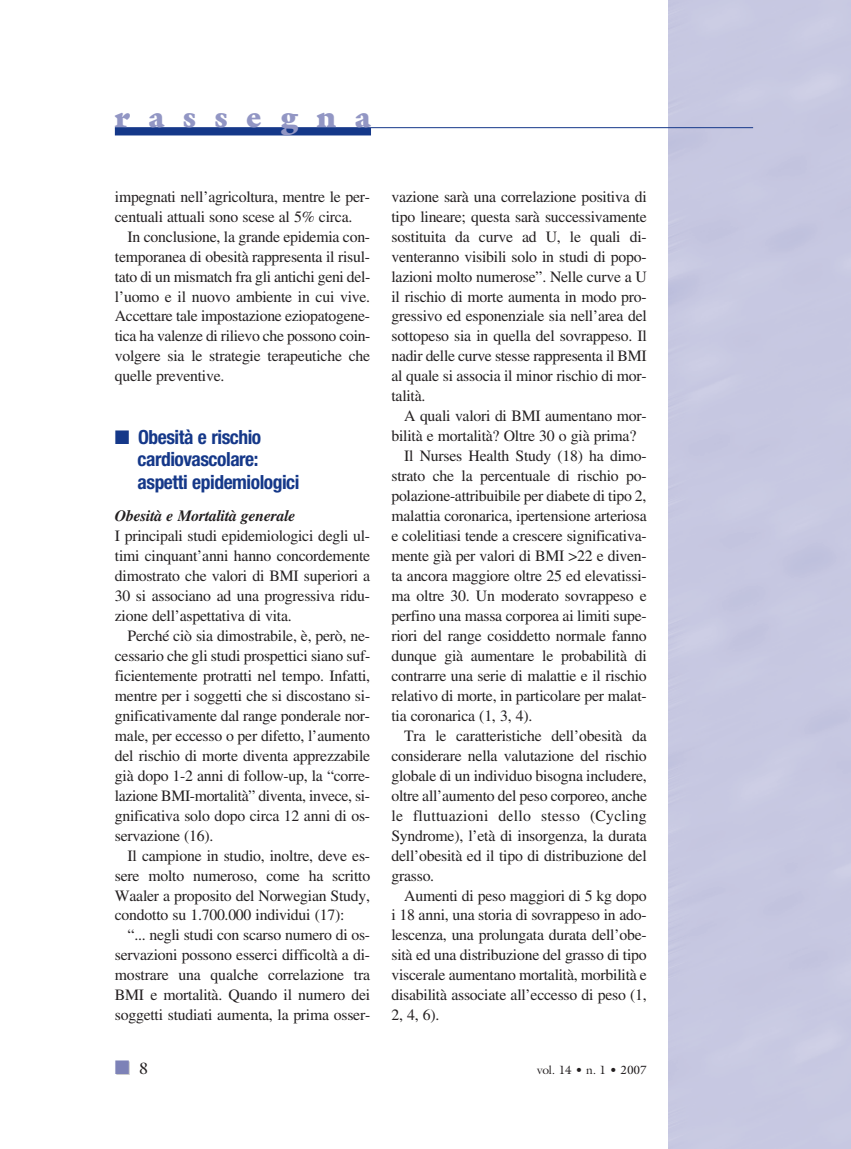
<style>
.page{position:relative;width:851px;height:1149px;background:#fff}
.page>*{position:absolute;margin:0;border:0;box-sizing:border-box;transform-origin:0 0}
.t1{font:900 30px "Galliard Std";letter-spacing:.625em;color:#9296c4}
.t2{font:700 condensed 19.5px/22.5px "Helvetica Neue LT Std";letter-spacing:-.025em;color:#153889}
.t3{font:16.5px "Galliard Std";color:#231f20}
.t4{font:15.75px/20px "Times LT Std";letter-spacing:-.015em;color:#231f20;text-align:justify}
.t5{font:15.75px "Times LT Std";letter-spacing:.015em;color:#231f20}
.t6{font:italic 700 15.75px "Times LT Std";letter-spacing:-.015em;color:#231f20}
.t7{font:12px "Galliard Std";letter-spacing:-.015em;color:#231f20}
.s1{color:#ccc}
</style>
<div class="page">
<hr style="left:115px;top:127px;width:638px;height:1px;background:#153889">
<div style="left:115px;top:128px;width:256px;height:7px;background:#153889"></div>
<h1 class="t1" style="left:115px;top:105px;width:257px">rassegna</h1>
<p class="t4" style="left:115px;top:188px;width:257px">impegnati nell’agricoltura, mentre le per&shy;centuali attuali sono scese al 5% circa.</p>
<p class="t4" style="left:115px;top:228px;width:257px;text-indent:13px">In conclusione, la grande epidemia con&shy;temporanea di obesità rappresenta il risul&shy;tato di un mismatch fra gli antichi geni del&shy;l’uomo e il nuovo ambiente in cui vive.<br>Accettare tale impostazione eziopatogene&shy;tica ha valenze di rilievo che possono coin&shy;volgere sia le strategie terapeutiche che quelle preventive.</p>
<p class="t2" style="left:137px;top:427px;width:163px;text-indent:-23px">■ Obesità e rischio cardiovascolare: aspetti epidemiologici</p>
<p class="t6" style="left:115px;top:510px;width:182px">Obesità e Mortalità generale</p>
<p class="t4" style="left:115px;top:527px;width:257px">I principali studi epidemiologici degli ul&shy;timi cinquant’anni hanno concordemente dimostrato che valori di BMI superiori a 30 si associano ad una progressiva ridu&shy;zione dell’aspettativa di vita.</p>
<p class="t4" style="left:115px;top:627px;width:257px;text-indent:13px">Perché ciò sia dimostrabile, è, però, ne&shy;cessario che gli studi prospettici siano suf&shy;ficientemente protratti nel tempo. Infatti, mentre per i soggetti che si discostano si&shy;gnificativamente dal range ponderale nor&shy;male, per eccesso o per difetto, l’aumento del rischio di morte diventa apprezzabile già dopo 1-2 anni di follow-up, la “corre&shy;lazione BMI-mortalità” diventa, invece, si&shy;gnificativa solo dopo circa 12 anni di os&shy;servazione (16).</p>
<p class="t4" style="left:115px;top:846px;width:257px;text-indent:13px">Il campione in studio, inoltre, deve es&shy;sere molto numeroso, come ha scritto Waaler a proposito del Norwegian Study, condotto su 1.700.000 individui (17):</p>
<p class="t4" style="left:115px;top:926px;width:257px;text-indent:13px">“... negli studi con scarso numero di os&shy;servazioni possono esserci difficoltà a di&shy;mostrare una qualche correlazione tra BMI e mortalità. Quando il numero dei soggetti studiati aumenta, la prima osser-</p>
<p class="t4" style="left:391px;top:188px;width:257px">vazione sarà una correlazione positiva di tipo lineare; questa sarà successivamente sostituita da curve ad U, le quali di&shy;venteranno visibili solo in studi di popo&shy;lazioni molto numerose”. Nelle curve a U il rischio di morte aumenta in modo pro&shy;gressivo ed esponenziale sia nell’area del sottopeso sia in quella del sovrappeso. Il nadir delle curve stesse rappresenta il BMI al quale si associa il minor rischio di mor&shy;talità.</p>
<p class="t4" style="left:404px;top:407px;width:244px">A quali valori di BMI aumentano mor-</p>
<p class="t4" style="left:391px;top:427px;width:246px">bilità e mortalità? Oltre 30 o già prima?</p>
<p class="t4" style="left:404px;top:447px;width:244px">Il Nurses Health Study (18) ha dimo-</p>
<p class="t4" style="left:391px;top:467px;width:257px">strato che la percentuale di rischio po-</p>
<p class="t4" style="left:391px;top:487px;width:256px">polazione-attribuibile per diabete di tipo 2,</p>
<p class="t4" style="left:391px;top:507px;width:257px">malattia coronarica, ipertensione arteriosa</p>
<p class="t4" style="left:391px;top:527px;width:257px">e colelitiasi tende a crescere significativa-</p>
<p class="t4" style="left:391px;top:547px;width:257px">mente già per valori di BMI &gt;22 e diven-</p>
<p class="t4" style="left:391px;top:567px;width:257px">ta ancora maggiore oltre 25 ed elevatissi-</p>
<p class="t4" style="left:391px;top:587px;width:257px">ma oltre 30. Un moderato sovrappeso e</p>
<p class="t4" style="left:391px;top:607px;width:257px">perfino una massa corporea ai limiti supe-</p>
<p class="t4" style="left:391px;top:627px;width:257px">riori del range cosiddetto normale fanno</p>
<p class="t4" style="left:391px;top:647px;width:257px">dunque già aumentare le probabilità di</p>
<p class="t4" style="left:391px;top:667px;width:257px">contrarre una serie di malattie e il rischio</p>
<p class="t4" style="left:391px;top:687px;width:257px">relativo di morte, in particolare per malat-</p>
<p class="t4" style="left:391px;top:707px;width:142px">tia coronarica (1, 3, 4).</p>
<p class="t4" style="left:404px;top:727px;width:244px">Tra le caratteristiche dell’obesità da</p>
<p class="t4" style="left:391px;top:746px;width:257px">considerare nella valutazione del rischio</p>
<p class="t4" style="left:391px;top:766px;width:257px">globale di un individuo bisogna includere,</p>
<p class="t4" style="left:391px;top:786px;width:257px">oltre all’aumento del peso corporeo, anche</p>
<p class="t5" style="left:391px;top:809px;width:257px">le fluttuazioni dello stesso (Cycling</p>
<p class="t4" style="left:391px;top:826px;width:257px">Syndrome), l’età di insorgenza, la durata</p>
<p class="t4" style="left:391px;top:846px;width:257px">dell’obesità ed il tipo di distribuzione del</p>
<p class="t4" style="left:391px;top:866px;width:44px">grasso.</p>
<p class="t4" style="left:404px;top:886px;width:244px">Aumenti di peso maggiori di 5 kg dopo</p>
<p class="t4" style="left:391px;top:906px;width:257px">i 18 anni, una storia di sovrappeso in ado-</p>
<p class="t4" style="left:391px;top:926px;width:257px">lescenza, una prolungata durata dell’obe-</p>
<p class="t4" style="left:391px;top:946px;width:257px">sità ed una distribuzione del grasso di tipo</p>
<p class="t4" style="left:391px;top:966px;width:257px">viscerale aumentano mortalità, morbilità e</p>
<p class="t4" style="left:391px;top:986px;width:257px">disabilità associate all’eccesso di peso (1,</p>
<p class="t4" style="left:391px;top:1006px;width:49px">2, 4, 6).</p>
<p class="t3" style="left:116px;top:1058px;width:34px"><span class="s1">■</span> 8</p>
<p class="t7" style="left:537px;top:1062px;width:111px">vol. 14 • n. 1 • 2007</p>
</div>
